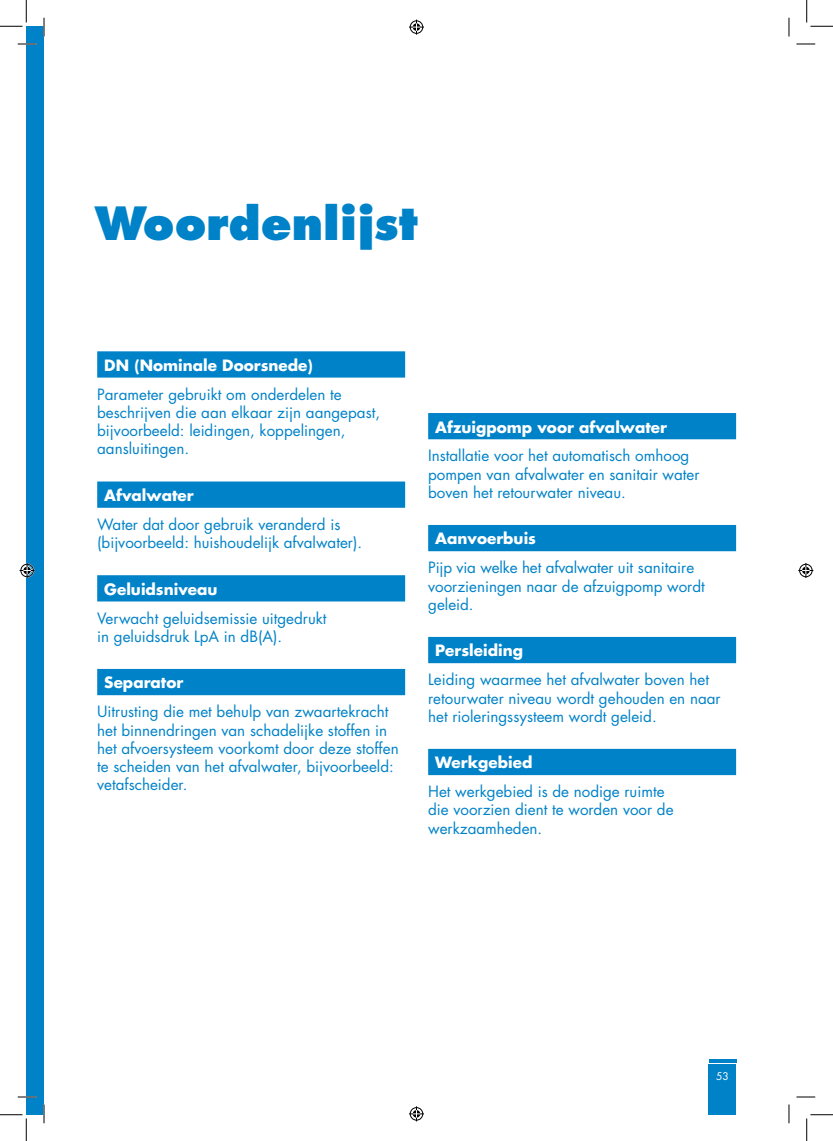
<style>
.page{position:relative;width:833px;height:1141px;background:#fff}
.page>*{position:absolute;margin:0;border:0;box-sizing:border-box;transform-origin:0 0}
.t1{font:800 44.5px "Futura Std";color:#0082c8}
.t2{font:15.12px/18.2px "Futura Std";color:#0082c8}
.t3{font:700 15.12px "Futura Std";color:#fff}
.t4{font:10.38px "Futura Std";color:#fff}
</style>
<div class="page">
<div style="left:97px;top:351px;width:308px;height:26px;background:#0082c8"></div>
<div style="left:97px;top:481px;width:308px;height:26px;background:#0082c8"></div>
<div style="left:97px;top:575px;width:308px;height:26px;background:#0082c8"></div>
<div style="left:97px;top:669px;width:308px;height:26px;background:#0082c8"></div>
<div style="left:428px;top:413px;width:307px;height:26px;background:#0082c8"></div>
<div style="left:428px;top:525px;width:307px;height:26px;background:#0082c8"></div>
<div style="left:428px;top:637px;width:307px;height:26px;background:#0082c8"></div>
<div style="left:428px;top:748px;width:307px;height:27px;background:#0082c8"></div>
<div style="left:26px;top:26px;width:18px;height:1088px;background:#0082c8"></div>
<div style="left:708px;top:1064px;width:27px;height:50px;background:#0082c8"></div>
<svg style="left:709px;top:1059px;width:26px;height:3px"></svg>
<svg style="left:18px;top:43px;width:18px;height:2px"></svg>
<svg style="left:796px;top:43px;width:18px;height:2px"></svg>
<svg style="left:18px;top:1096px;width:18px;height:1px"></svg>
<svg style="left:796px;top:1096px;width:18px;height:1px"></svg>
<svg style="left:43px;top:18px;width:2px;height:18px"></svg>
<svg style="left:43px;top:1104px;width:2px;height:19px"></svg>
<svg style="left:788px;top:18px;width:1px;height:18px"></svg>
<svg style="left:788px;top:1104px;width:1px;height:19px"></svg>
<svg style="left:0;top:0;width:27px;height:27px"></svg>
<svg style="left:0;top:1114px;width:27px;height:26px"></svg>
<svg style="left:806px;top:0;width:26px;height:27px"></svg>
<svg style="left:806px;top:1114px;width:26px;height:26px"></svg>
<svg style="left:409px;top:20px;width:15px;height:15px"></svg>
<svg style="left:409px;top:1106px;width:15px;height:15px"></svg>
<svg style="left:20px;top:563px;width:15px;height:15px"></svg>
<svg style="left:798px;top:563px;width:14px;height:15px"></svg>
<h1 class="t1" style="left:94px;top:195px;width:324px">Woordenlijst</h1>
<p class="t3" style="left:104px;top:355px;width:210px">DN (Nominale Doorsnede)</p>
<p class="t2" style="left:97px;top:385px;width:284px">Parameter gebruikt om onderdelen te beschrijven die aan elkaar zijn aangepast, bijvoorbeeld: leidingen, koppelingen, aansluitingen.</p>
<p class="t3" style="left:104px;top:485px;width:91px">Afvalwater</p>
<p class="t2" style="left:97px;top:515px;width:266px">Water dat door gebruik veranderd is (bijvoorbeeld: huishoudelijk afvalwater).</p>
<p class="t3" style="left:104px;top:579px;width:115px">Geluidsniveau</p>
<p class="t2" style="left:97px;top:609px;width:231px">Verwacht geluidsemissie uitgedrukt in geluidsdruk LpA in dB(A).</p>
<p class="t3" style="left:104px;top:672px;width:80px">Separator</p>
<p class="t2" style="left:97px;top:702px;width:303px">Uitrusting die met behulp van zwaartekracht het binnendringen van schadelijke stoffen in het afvoersysteem voorkomt door deze stoffen te scheiden van het afvalwater, bijvoorbeeld: vetafscheider.</p>
<p class="t3" style="left:435px;top:417px;width:233px">Afzuigpomp voor afvalwater</p>
<p class="t2" style="left:428px;top:447px;width:273px">Installatie voor het automatisch omhoog pompen van afvalwater en sanitair water boven het retourwater niveau.</p>
<p class="t3" style="left:435px;top:528px;width:102px">Aanvoerbuis</p>
<p class="t2" style="left:428px;top:558px;width:278px">Pijp via welke het afvalwater uit sanitaire voorzieningen naar de afzuigpomp wordt geleid.</p>
<p class="t3" style="left:435px;top:640px;width:89px">Persleiding</p>
<p class="t2" style="left:428px;top:670px;width:294px">Leiding waarmee het afvalwater boven het retourwater niveau wordt gehouden en naar het rioleringssysteem wordt geleid.</p>
<p class="t3" style="left:435px;top:752px;width:99px">Werkgebied</p>
<p class="t2" style="left:428px;top:782px;width:247px">Het werkgebied is de nodige ruimte die voorzien dient te worden voor de werkzaamheden.</p>
<p class="t4" style="left:715px;top:1069px;width:14px">53</p>
</div>
